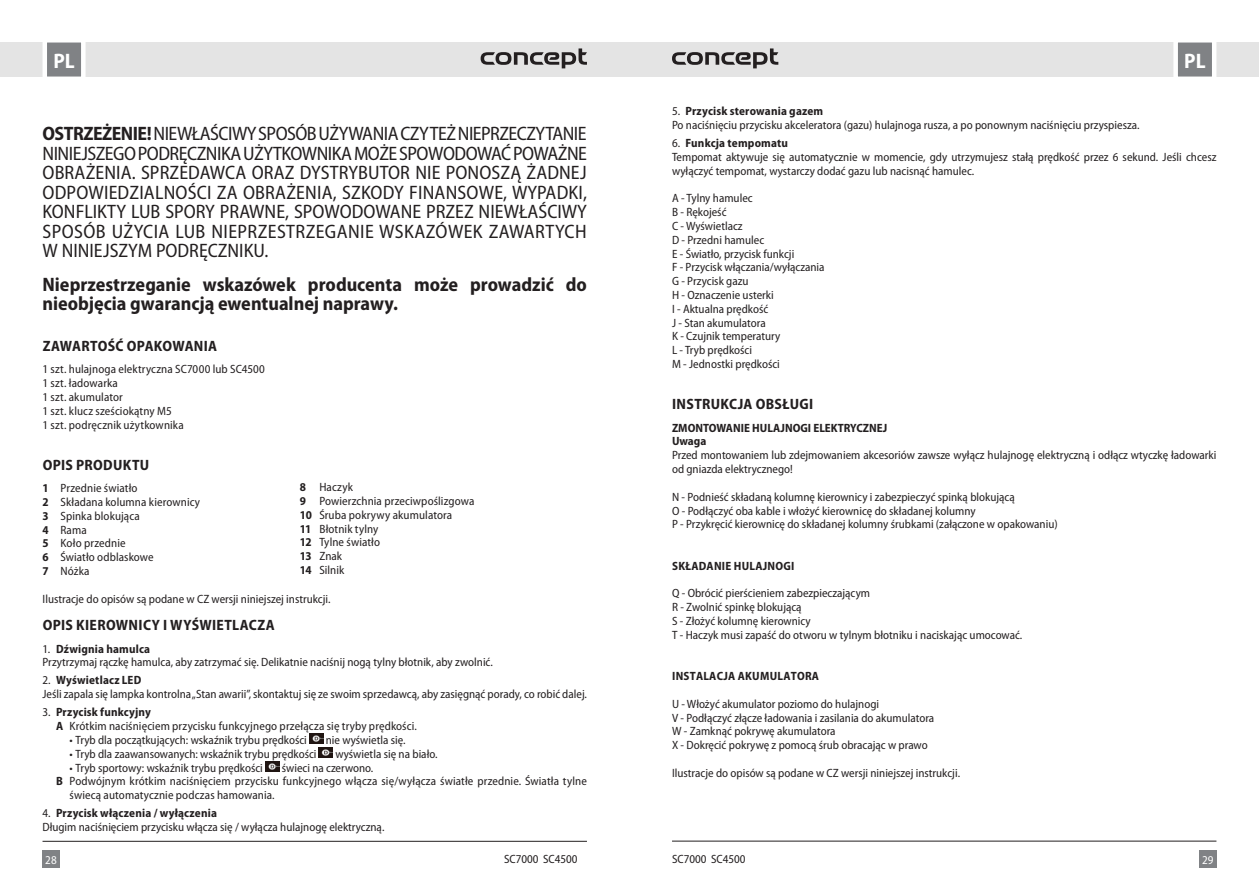
<style>
.page{position:relative;width:1259px;height:893px;background:#fff}
.page>*{position:absolute;margin:0;border:0;box-sizing:border-box;transform-origin:0 0}
.t1{font:700 semi-condensed 21px "Myriad Pro";color:#fff}
.t2{font:semi-condensed 19.5px/19.5px "Myriad Pro";color:#231f20;text-align:justify}
.t3{font:700 semi-condensed 19.5px/19.5px "Myriad Pro";color:#231f20}
.t4{font:700 semi-condensed 15px "Myriad Pro";letter-spacing:.02em;color:#231f20}
.t5{font:semi-condensed 12px/13.8px "Myriad Pro";color:#231f20}
.t6{font:700 semi-condensed 12px "Myriad Pro";letter-spacing:.02em;color:#231f20}
.t7{font:700 semi-condensed 12px/13.8px "Myriad Pro";color:#231f20}
.t8{font:semi-condensed 12px "Myriad Pro";color:#fff}
.s1{font-weight:700}
</style>
<div class="page">
<div style="left:629px;top:43px;width:630px;height:34px;background:#e4e4e4"></div>
<div style="left:0;top:43px;width:629px;height:34px;background:#e4e4e4"></div>
<div style="left:43px;top:850px;width:17px;height:17px;background:#808285"></div>
<div style="left:1199px;top:850px;width:17px;height:17px;background:#808285"></div>
<svg style="left:1171px;top:42px;width:47px;height:35px;background:#a3a4a6"></svg>
<svg style="left:40px;top:42px;width:48px;height:35px;background:#a4a6a8"></svg>
<hr style="left:672px;top:841px;width:544px;height:1px;background:#231f20">
<hr style="left:43px;top:841px;width:544px;height:1px;background:#231f20">
<svg style="left:480px;top:48px;width:107px;height:20px"></svg>
<svg style="left:672px;top:48px;width:106px;height:20px"></svg>
<img style="left:309px;top:733px;width:14px;height:11px">
<img style="left:319px;top:747px;width:14px;height:11px">
<img style="left:265px;top:761px;width:14px;height:10px">
<h1 class="t1" style="left:53px;top:48px;width:23px">PL</h1>
<h1 class="t1" style="left:1184px;top:48px;width:23px">PL</h1>
<p class="t2" style="left:43px;top:124px;width:546px"><span class="s1">OSTRZEŻENIE!</span> NIEWŁAŚCIWY SPOSÓB UŻYWANIA CZY TEŻ NIEPRZECZYTANIE NINIEJSZEGO PODRĘCZNIKA UŻYTKOWNIKA MOŻE SPOWODOWAĆ POWAŻNE OBRAŻENIA. SPRZEDAWCA ORAZ DYSTRYBUTOR NIE PONOSZĄ ŻADNEJ ODPOWIEDZIALNOŚCI ZA OBRAŻENIA, SZKODY FINANSOWE, WYPADKI, KONFLIKTY LUB SPORY PRAWNE, SPOWODOWANE PRZEZ NIEWŁAŚCIWY SPOSÓB UŻYCIA LUB NIEPRZESTRZEGANIE WSKAZÓWEK ZAWARTYCH W NINIEJSZYM PODRĘCZNIKU.</p>
<h2 class="t3" style="left:43px;top:274px;width:546px">Nieprzestrzeganie wskazówek producenta może prowadzić do nieobjęcia gwarancją ewentualnej naprawy.</h2>
<p class="t4" style="left:43px;top:336px;width:176px">ZAWARTOŚĆ OPAKOWANIA</p>
<p class="t5" style="left:43px;top:362px;width:224px">1 szt. hulajnoga elektryczna SC7000 lub SC4500<br>1 szt. ładowarka<br>1 szt. akumulator<br>1 szt. klucz sześciokątny M5<br>1 szt. podręcznik użytkownika</p>
<p class="t4" style="left:43px;top:455px;width:108px">OPIS PRODUKTU</p>
<p class="t5" style="left:43px;top:481px;width:159px"><span class="s1">1</span> Przednie światło<br><span class="s1">2</span> Składana kolumna kierownicy<br><span class="s1">3</span> Spinka blokująca<br><span class="s1">4</span> Rama<br><span class="s1">5</span> Koło przednie<br><span class="s1">6</span> Światło odblaskowe<br><span class="s1">7</span> Nóżka</p>
<p class="t5" style="left:43px;top:592px;width:289px">Ilustracje do opisów są podane w CZ wersji niniejszej instrukcji.</p>
<p class="t4" style="left:43px;top:616px;width:233px">OPIS KIEROWNICY I WYŚWIETLACZA</p>
<p class="t5" style="left:43px;top:641px;width:452px">1. <span class="s1">Dźwignia hamulca<br></span>Przytrzymaj rączkę hamulca, aby zatrzymać się. Delikatnie naciśnij nogą tylny błotnik, aby zwolnić.</p>
<p class="t5" style="left:43px;top:673px;width:546px">2. <span class="s1">Wyświetlacz LED<br></span>Jeśli zapala się lampka kontrolna „Stan awarii”, skontaktuj się ze swoim sprzedawcą, aby zasięgnąć porady, co robić dalej.</p>
<p class="t5" style="left:56px;top:705px;width:362px;text-indent:-14px">3. <span class="s1">Przycisk funkcyjny<br>A</span> Krótkim naciśnięciem przycisku funkcyjnego przełącza się tryby prędkości.</p>
<p class="t5" style="left:70px;top:733px;width:239px">• Tryb dla początkujących: wskaźnik trybu prędkości</p>
<p class="t5" style="left:326px;top:733px;width:81px">nie wyświetla się.</p>
<p class="t5" style="left:70px;top:747px;width:248px">• Tryb dla zaawansowanych: wskaźnik trybu prędkości</p>
<p class="t5" style="left:335px;top:747px;width:104px">wyświetla się na biało.</p>
<p class="t5" style="left:70px;top:760px;width:195px">• Tryb sportowy: wskaźnik trybu prędkości</p>
<p class="t5" style="left:282px;top:760px;width:93px">świeci na czerwono.</p>
<p class="t5" style="left:56px;top:774px;width:532px"><span class="s1">B</span> Podwójnym krótkim naciśnięciem przycisku funkcyjnego włącza się/wyłącza światłe przednie. Światła tylne</p>
<p class="t5" style="left:70px;top:788px;width:207px">świecą automatycznie podczas hamowania.</p>
<p class="t5" style="left:43px;top:806px;width:343px">4. <span class="s1">Przycisk włączenia / wyłączenia<br></span>Długim naciśnięciem przycisku włącza się / wyłącza hulajnogę elektryczną.</p>
<p class="t5" style="left:300px;top:480px;width:176px"><span class="s1">8</span> Haczyk<br><span class="s1">9</span> Powierzchnia przeciwpoślizgowa<br><span class="s1">10</span> Śruba pokrywy akumulatora<br><span class="s1">11</span> Błotnik tylny<br><span class="s1">12</span> Tylne światło<br><span class="s1">13</span> Znak<br><span class="s1">14</span> Silnik</p>
<p class="t5" style="left:672px;top:104px;width:469px">5. <span class="s1">Przycisk sterowania gazem<br></span>Po naciśnięciu przycisku akceleratora (gazu) hulajnoga rusza, a po ponownym naciśnięciu przyspiesza.</p>
<p class="t5" style="left:672px;top:136px;width:546px">6. <span class="s1">Funkcja tempomatu<br></span>Tempomat aktywuje się automatycznie w momencie, gdy utrzymujesz stałą prędkość przez 6 sekund. Jeśli chcesz wyłączyć tempomat, wystarczy dodać gazu lub nacisnąć hamulec.</p>
<p class="t5" style="left:672px;top:191px;width:154px">A - Tylny hamulec<br>B - Rękojeść<br>C - Wyświetlacz<br>D - Przedni hamulec<br>E - Światło, przycisk funkcji<br>F - Przycisk włączania/wyłączania<br>G - Przycisk gazu<br>H - Oznaczenie usterki<br>I - Aktualna prędkość<br>J - Stan akumulatora<br>K - Czujnik temperatury<br>L - Tryb prędkości<br>M - Jednostki prędkości</p>
<p class="t4" style="left:672px;top:395px;width:143px">INSTRUKCJA OBSŁUGI</p>
<p class="t7" style="left:672px;top:420px;width:217px">ZMONTOWANIE HULAJNOGI ELEKTRYCZNEJ<br>Uwaga</p>
<p class="t5" style="left:672px;top:448px;width:546px">Przed montowaniem lub zdejmowaniem akcesoriów zawsze wyłącz hulajnogę elektryczną i odłącz wtyczkę ładowarki od gniazda elektrycznego!</p>
<p class="t5" style="left:672px;top:490px;width:387px">N - Podnieść składaną kolumnę kierownicy i zabezpieczyć spinką blokującą<br>O - Podłączyć oba kable i włożyć kierownicę do składanej kolumny<br>P - Przykręcić kierownicę do składanej kolumny śrubkami (załączone w opakowaniu)</p>
<p class="t6" style="left:672px;top:558px;width:124px">SKŁADANIE HULAJNOGI</p>
<p class="t5" style="left:672px;top:586px;width:352px">Q - Obrócić pierścieniem zabezpieczającym<br>R - Zwolnić spinkę blokującą<br>S - Złożyć kolumnę kierownicy<br>T - Haczyk musi zapaść do otworu w tylnym błotniku i naciskając umocować.</p>
<p class="t6" style="left:672px;top:668px;width:148px">INSTALACJA AKUMULATORA</p>
<p class="t5" style="left:672px;top:697px;width:264px">U - Włożyć akumulator poziomo do hulajnogi<br>V - Podłączyć złącze ładowania i zasilania do akumulatora W - Zamknąć pokrywę akumulatora<br>X - Dokręcić pokrywę z pomocą śrub obracając w prawo</p>
<p class="t5" style="left:672px;top:766px;width:289px">Ilustracje do opisów są podane w CZ wersji niniejszej instrukcji.</p>
<p class="t5" style="left:504px;top:851px;width:75px">SC7000 SC4500</p>
<p class="t5" style="left:672px;top:851px;width:75px">SC7000 SC4500</p>
<p class="t8" style="left:45px;top:852px;width:13px">28</p>
<p class="t8" style="left:1202px;top:852px;width:13px">29</p>
</div>
